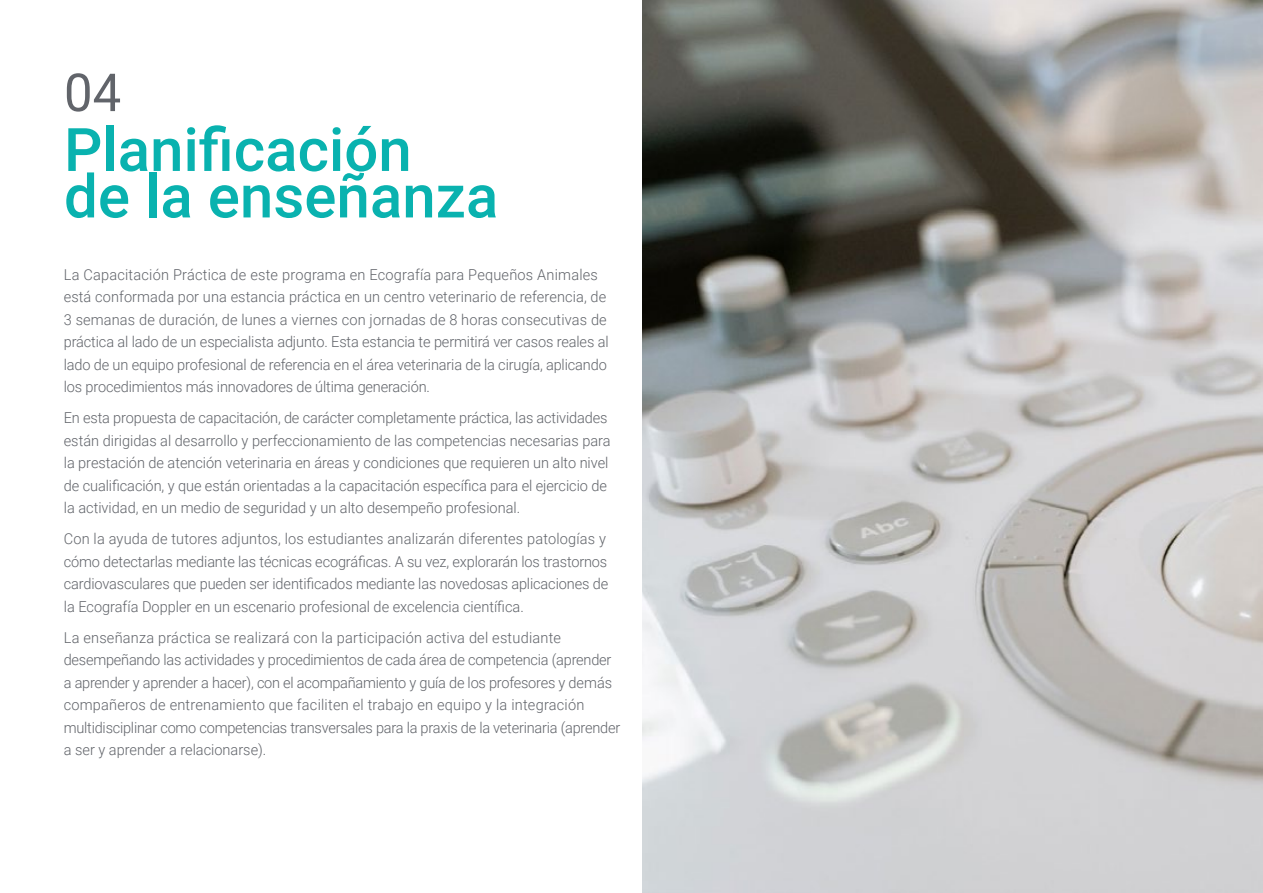
<style>
.page{position:relative;width:1263px;height:893px;background:#fff}
.page>*{position:absolute;margin:0;border:0;box-sizing:border-box;transform-origin:0 0}
.t1{font:500 60px/46.5px "Roboto";color:#09b2af}
.t2{font:52.5px "Roboto";color:#61646a}
.t3{font:300 15px/22.5px "Roboto";letter-spacing:-.005em;color:#61646a}
</style>
<div class="page">
<img style="left:642px;top:0;width:621px;height:893px">
<h2 class="t2" style="left:64px;top:56px;width:59px">04</h2>
<h1 class="t1" style="left:64px;top:124px;width:436px">Planificación<br>de la enseñanza</h1>
<p class="t3" style="left:64px;top:262px;width:546px">La Capacitación Práctica de este programa en Ecografía para Pequeños Animales está conformada por una estancia práctica en un centro veterinario de referencia, de 3 semanas de duración, de lunes a viernes con jornadas de 8 horas consecutivas de práctica al lado de un especialista adjunto. Esta estancia te permitirá ver casos reales al lado de un equipo profesional de referencia en el área veterinaria de la cirugía, aplicando los procedimientos más innovadores de última generación.</p>
<p class="t3" style="left:64px;top:406px;width:548px">En esta propuesta de capacitación, de carácter completamente práctica, las actividades están dirigidas al desarrollo y perfeccionamiento de las competencias necesarias para la prestación de atención veterinaria en áreas y condiciones que requieren un alto nivel de cualificación, y que están orientadas a la capacitación específica para el ejercicio de la actividad, en un medio de seguridad y un alto desempeño profesional.</p>
<p class="t3" style="left:64px;top:527px;width:546px">Con la ayuda de tutores adjuntos, los estudiantes analizarán diferentes patologías y cómo detectarlas mediante las técnicas ecográficas. A su vez, explorarán los trastornos cardiovasculares que pueden ser identificados mediante las novedosas aplicaciones de la Ecografía Doppler en un escenario profesional de excelencia científica.</p>
<p class="t3" style="left:64px;top:625px;width:558px">La enseñanza práctica se realizará con la participación activa del estudiante desempeñando las actividades y procedimientos de cada área de competencia (aprender a aprender y aprender a hacer), con el acompañamiento y guía de los profesores y demás compañeros de entrenamiento que faciliten el trabajo en equipo y la integración multidisciplinar como competencias transversales para la praxis de la veterinaria (aprender a ser y aprender a relacionarse).</p>
</div>
